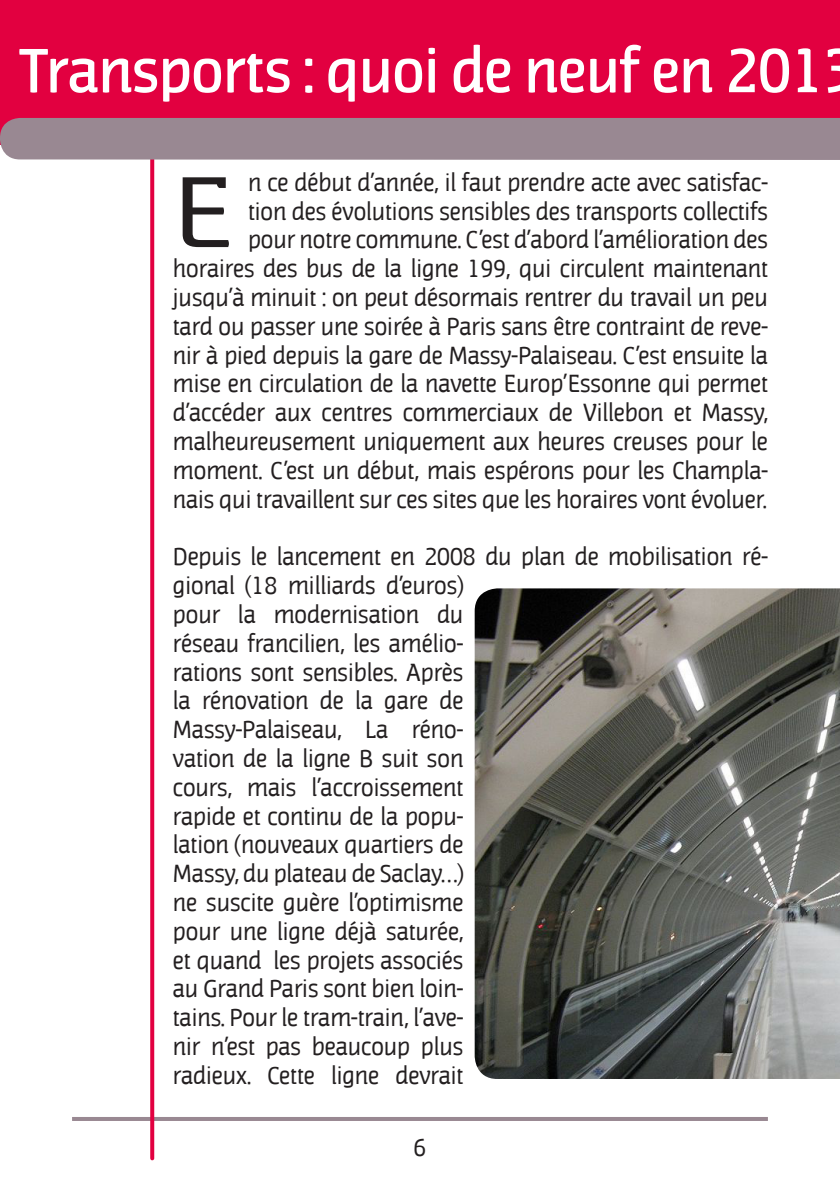
<style>
.page{position:relative;width:840px;height:1191px;background:#fff}
.page>*{position:absolute;margin:0;border:0;box-sizing:border-box;transform-origin:0 0}
.t1{font:97.6px "Jaures";color:#231f20;scale:1.2 1}
.t2{font:600 60px "Jaures";color:#fff}
.t3{font:24px/28.8px "Jaures";color:#231f20;text-align:right}
</style>
<div class="page">
<hr style="left:72px;top:1117px;width:695px;height:4px;background:#998892">
<div style="left:0;top:0;width:839px;height:145px;background:#e20040"></div>
<svg style="left:150px;top:160px;width:4px;height:998px;background:#e30e4a"></svg>
<div style="left:0;top:118px;width:839px;height:42px;background:#998892"></div>
<img style="left:474px;top:588px;width:365px;height:491px">
<p class="t2" style="left:19px;top:37px;width:805px">Transports : quoi de neuf en 201</p>
<p class="t3" style="left:173px;top:168px;width:596px">n ce début d’année, il faut prendre acte avec satisfac-<br>tion des évolutions sensibles des transports collectifs<br>pour notre commune. C’est d’abord l’amélioration des horaires des bus de la ligne 199, qui circulent maintenant jusqu’à minuit : on peut désormais rentrer du travail un peu tard ou passer une soirée à Paris sans être contraint de reve&shy;nir à pied depuis la gare de Massy-Palaiseau. C’est ensuite la mise en circulation de la navette Europ’Essonne qui permet d’accéder aux centres commerciaux de Villebon et Massy, malheureusement uniquement aux heures creuses pour le moment. C’est un début, mais espérons pour les Champla&shy;nais qui travaillent sur ces sites que les horaires vont évoluer.</p>
<p class="t3" style="left:173px;top:543px;width:596px;text-align:left">Depuis le lancement en 2008 du plan de mobilisation ré&shy;gional (18 milliards d’euros)<br>pour la modernisation du<br>réseau francilien, les amélio-<br>rations sont sensibles. Après<br>la rénovation de la gare de<br>Massy-Palaiseau, La réno-<br>vation de la ligne B suit son<br>cours, mais l’accroissement<br>rapide et continu de la popu-<br>lation (nouveaux quartiers de<br>Massy, du plateau de Saclay…)<br>ne suscite guère l’optimisme<br>pour une ligne déjà saturée,<br>et quand les projets associés<br>au Grand Paris sont bien loin-<br>tains. Pour le tram-train, l’ave-<br>nir n’est pas beaucoup plus<br>radieux. Cette ligne devrait</p>
<p class="t1" style="left:173px;top:159px;width:52px">E</p>
<p class="t3" style="left:413px;top:1133px;width:14px">6</p>
</div>
